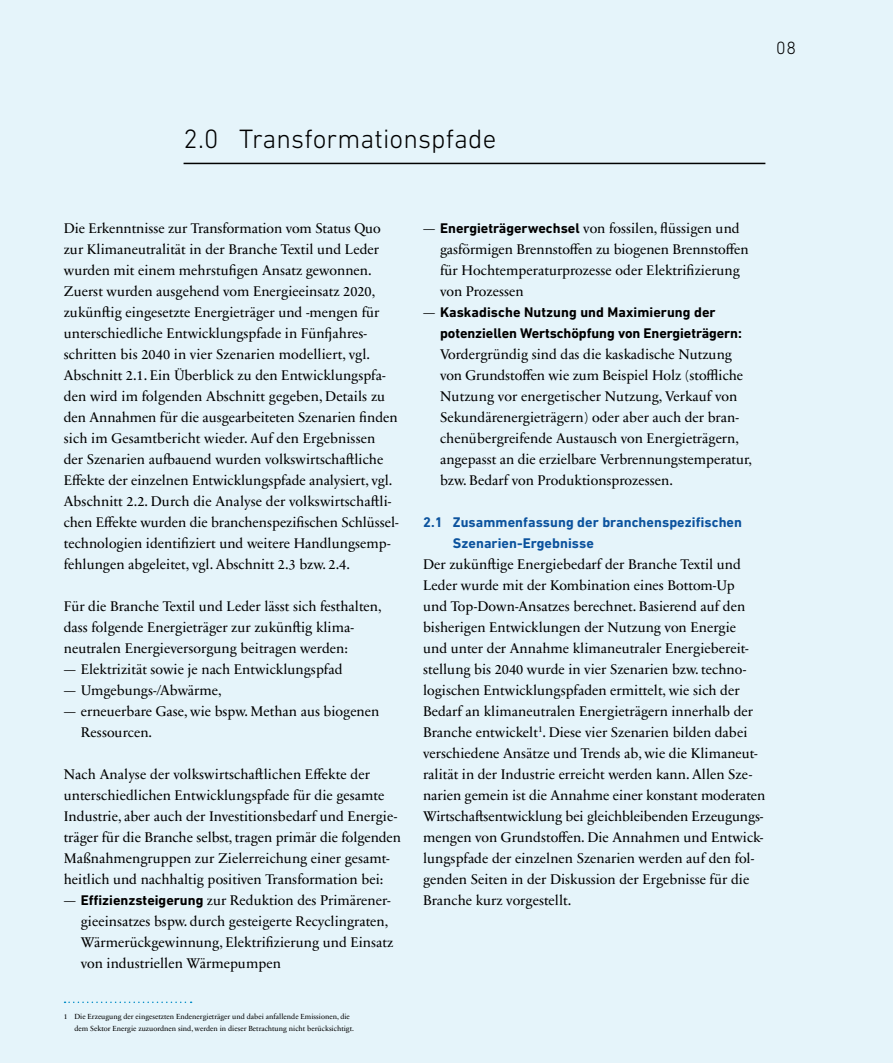
<style>
.page{position:relative;width:893px;height:1063px;background:#e5f4fa}
.page>*{position:absolute;margin:0;border:0;box-sizing:border-box;transform-origin:0 0}
.t1{font:300 27px "DIN Next LT Pro";letter-spacing:.005em;color:#000}
.t2{font:300 18px "DIN Next LT Pro";color:#000}
.t3{font:14.25px/21px "Sabon Next LT Pro";color:#000}
.t4{font:14.25px/21px "Sabon Next LT Pro";color:#000;scale:1.7 1}
.t5{font:700 14.25px/21px "DIN Next LT Pro";letter-spacing:-.005em;color:#000}
.t6{font:700 14.25px/21px "DIN Next LT Pro";letter-spacing:.005em;color:#0c539e}
.t7{font:7.5px/12px "Sabon Next LT Pro";color:#000}
.s1{font-family:"DIN Next LT Pro";font-weight:700}
.s2{font-family:"Sabon Next LT Pro";font-weight:400}
</style>
<div class="page">
<hr style="left:184px;top:163px;width:581px;height:1px;background:#000">
<svg style="left:65px;top:1002px;width:127px;height:1px"></svg>
<p class="t2" style="left:776px;top:37px;width:22px">08</p>
<h1 class="t1" style="left:184px;top:123px;width:314px">2.0 Transformationspfade</h1>
<p class="t3" style="left:64px;top:217px;width:336px">Die Erkenntnisse zur Transformation vom Status Quo zur Klimaneutralität in der Branche Textil und Leder wurden mit einem mehrstufigen Ansatz gewonnen.<br>Zuerst wurden ausgehend vom Energieeinsatz 2020, zukünftig eingesetzte Energieträger und -mengen für unterschiedliche Entwicklungspfade in Fünfjahres&shy;schritten bis 2040 in vier Szenarien modelliert, vgl.<br>Abschnitt 2.1. Ein Überblick zu den Entwicklungspfa&shy;den wird im folgenden Abschnitt gegeben, Details zu den Annahmen für die ausgearbeiteten Szenarien finden sich im Gesamtbericht wieder. Auf den Ergebnissen<br>der Szenarien aufbauend wurden volkswirtschaftliche Effekte der einzelnen Entwicklungspfade analysiert, vgl.<br>Abschnitt 2.2. Durch die Analyse der volkswirtschaftli&shy;chen Effekte wurden die branchenspezifischen Schlüssel&shy;technologien identifiziert und weitere Handlungsemp&shy;fehlungen abgeleitet, vgl. Abschnitt 2.3 bzw. 2.4.</p>
<p class="t3" style="left:64px;top:595px;width:319px">Für die Branche Textil und Leder lässt sich festhalten, dass folgende Energieträger zur zukünftig klima&shy;neutralen Energieversorgung beitragen werden:</p>
<p class="t4" style="left:64px;top:658px;width:165px">– Elektrizität sowie je nach Entwicklungspfad</p>
<p class="t4" style="left:64px;top:679px;width:94px">– Umgebungs-/Abwärme,</p>
<p class="t4" style="left:81px;top:700px;width:177px;text-indent:-17px">– erneuerbare Gase, wie bspw. Methan aus biogenen<br>Ressourcen.</p>
<p class="t3" style="left:64px;top:763px;width:339px">Nach Analyse der volkswirtschaftlichen Effekte der unterschiedlichen Entwicklungspfade für die gesamte Industrie, aber auch der Investitionsbedarf und Energie&shy;träger für die Branche selbst, tragen primär die folgenden Maßnahmengruppen zur Zielerreichung einer gesamt&shy;heitlich und nachhaltig positiven Transformation bei:</p>
<p class="t4" style="left:81px;top:889px;width:185px;text-indent:-17px">– <span class="s1">Effizienzsteigerung</span> zur Reduktion des Primärener&shy;gieeinsatzes bspw. durch gesteigerte Recyclingraten, Wärmerückgewinnung, Elektrifizierung und Einsatz von industriellen Wärmepumpen</p>
<p class="t7" style="left:74px;top:1010px;width:281px;text-indent:-11px">1 Die Erzeugung der eingesetzten Endenergieträger und dabei anfallende Emissionen, die dem Sektor Energie zuzuordnen sind, werden in dieser Betrachtung nicht berücksichtigt.</p>
<p class="t4" style="left:440px;top:217px;width:183px;text-indent:-17px">– <span class="s1">Energieträgerwechsel</span> von fossilen, flüssigen und gasförmigen Brennstoffen zu biogenen Brennstoffen für Hochtemperaturprozesse oder Elektrifizierung von Prozessen</p>
<p class="t5" style="left:440px;top:301px;width:303px;text-indent:-17px"><span class="s2">–</span> Kaskadische Nutzung und Maximierung der potenziellen Wertschöpfung von Energieträgern:</p>
<p class="t3" style="left:440px;top:343px;width:313px">Vordergründig sind das die kaskadische Nutzung von Grundstoffen wie zum Beispiel Holz (stoffliche Nutzung vor energetischer Nutzung, Verkauf von Sekundärenergieträgern) oder aber auch der bran&shy;chenübergreifende Austausch von Energieträgern, angepasst an die erzielbare Verbrennungstemperatur, bzw. Bedarf von Produktionsprozessen.</p>
<p class="t6" style="left:453px;top:511px;width:291px;text-indent:-30px">2.1 Zusammenfassung der branchenspezifischen<br>Szenarien-Ergebnisse</p>
<p class="t3" style="left:423px;top:553px;width:344px">Der zukünftige Energiebedarf der Branche Textil und Leder wurde mit der Kombination eines Bottom-Up<br>und Top-Down-Ansatzes berechnet. Basierend auf den bisherigen Entwicklungen der Nutzung von Energie<br>und unter der Annahme klimaneutraler Energiebereit&shy;stellung bis 2040 wurde in vier Szenarien bzw. techno&shy;logischen Entwicklungspfaden ermittelt, wie sich der Bedarf an klimaneutralen Energieträgern innerhalb der Branche entwickelt<sup>1</sup>. Diese vier Szenarien bilden dabei verschiedene Ansätze und Trends ab, wie die Klimaneut&shy;ralität in der Industrie erreicht werden kann. Allen Sze&shy;narien gemein ist die Annahme einer konstant moderaten Wirtschaftsentwicklung bei gleichbleibenden Erzeugungs&shy;mengen von Grundstoffen. Die Annahmen und Entwick&shy;lungspfade der einzelnen Szenarien werden auf den fol&shy;genden Seiten in der Diskussion der Ergebnisse für die Branche kurz vorgestellt.</p>
</div>
